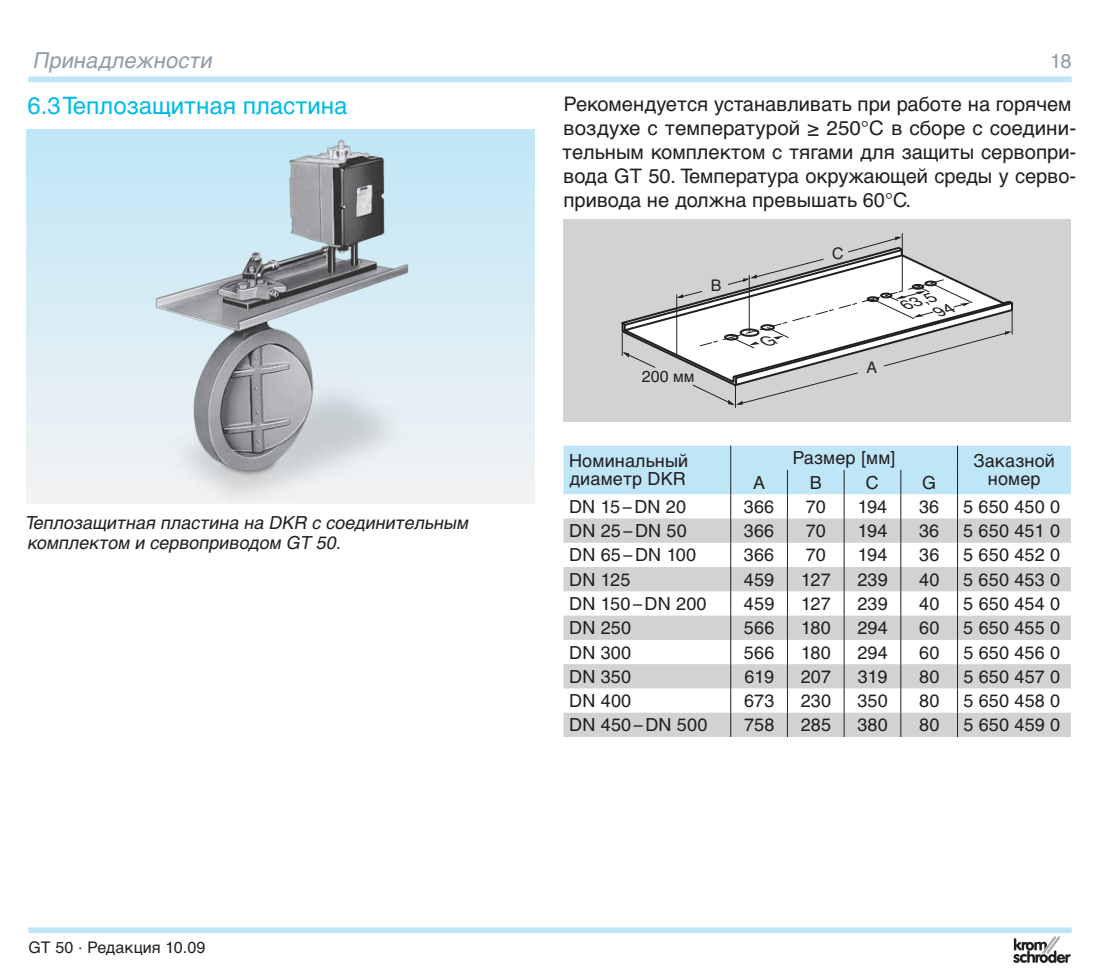
<style>
.page{position:relative;width:1100px;height:970px;background:#fff}
.page>*{position:absolute;margin:0;border:0;box-sizing:border-box;transform-origin:0 0}
.t1{font:24px "Helvetica Cyr Upright";color:#00bbe7}
.t2{font:italic 22px "Helvetica Cyr Upright";color:#909da7}
.t3{font:20px/24px "Helvetica Cyr Upright";color:#231f20}
.t4{font:20px "Helvetica Cyr Upright";color:#909da7}
.t5{font:18px/18px "Helvetica Cyr Upright";letter-spacing:.01em;color:#231f20}
.t6{font:italic 18px/20px "Helvetica Cyr Upright";color:#231f20}
.t7{font:16px "Helvetica Cyr Upright";letter-spacing:.01em;color:#231f20}
.t8{font:italic 14.6px/15.8px "Helvetica Cyr Upright";color:#231f20;scale:1.21 1}
</style>
<div class="page">
<div style="left:28px;top:77px;width:1043px;height:5px;background:#bee6f6"></div>
<div style="left:28px;top:927px;width:1043px;height:6px;background:#bee6f6"></div>
<div style="left:27px;top:129px;width:507px;height:374px;background:linear-gradient(to bottom,#bfe7f6,#f2f3f4)"></div>
<img style="left:90px;top:129px;width:369px;height:374px">
<div style="left:563px;top:219px;width:508px;height:202px;background:#d1d2d4"></div>
<hr style="left:902px;top:233px;width:1px;height:58px;background:#231f20">
<svg style="left:563px;top:445px;width:508px;height:292px"></svg>
<svg style="left:1013px;top:936px;width:58px;height:26px"></svg>
<svg style="left:621px;top:237px;width:392px;height:171px"></svg>
<p class="t2" style="left:33px;top:52px;width:184px">Принадлежности</p>
<h1 class="t1" style="left:28px;top:96px;width:321px">6.3 Теплозащитная пластина</h1>
<p class="t6" style="left:25px;top:514px;width:448px">Теплозащитная пластина на DKR с соединительным комплектом и сервоприводом GT 50.</p>
<p class="t7" style="left:28px;top:941px;width:178px">GT 50 · Редакция 10.09</p>
<p class="t4" style="left:1050px;top:53px;width:23px">18</p>
<p class="t3" style="left:562px;top:93px;width:516px">Рекомендуется устанавливать при работе на горячем воздухе с температурой ≥ 250°C в сборе с соедини&shy;тельным комплектом с тягами для защиты сервопри&shy;вода GT 50. Температура окружающей среды у серво&shy;привода не должна превышать 60°C.</p>
<p class="t7" style="left:711px;top:279px;width:12px">B</p>
<p class="t7" style="left:642px;top:370px;width:54px">200 мм</p>
<p class="t7" style="left:832px;top:247px;width:13px">C</p>
<p class="t7" style="left:867px;top:361px;width:12px">A</p>
<p class="t8" style="left:931px;top:290px;width:18px;text-indent:-29px;rotate:-17deg">63,5<br>94</p>
<p class="t5" style="left:569px;top:453px;width:121px">Номинальный диаметр DKR</p>
<p class="t5" style="left:793px;top:450px;width:104px">Размер [мм]</p>
<p class="t5" style="left:973px;top:453px;width:83px">Заказной</p>
<p class="t5" style="left:753px;top:475px;width:14px">A</p>
<p class="t5" style="left:810px;top:475px;width:14px">B</p>
<p class="t5" style="left:866px;top:475px;width:14px">C</p>
<p class="t5" style="left:922px;top:475px;width:16px">G</p>
<p class="t5" style="left:988px;top:471px;width:54px">номер</p>
<p class="t5" style="left:569px;top:499px;width:118px">DN 15 – DN 20</p>
<p class="t5" style="left:744px;top:499px;width:32px">366</p>
<p class="t5" style="left:806px;top:499px;width:22px">70</p>
<p class="t5" style="left:858px;top:499px;width:31px">194</p>
<p class="t5" style="left:919px;top:499px;width:22px">36</p>
<p class="t5" style="left:963px;top:499px;width:98px">5 650 450 0</p>
<p class="t5" style="left:569px;top:523px;width:119px">DN 25 – DN 50</p>
<p class="t5" style="left:744px;top:523px;width:32px">366</p>
<p class="t5" style="left:806px;top:523px;width:22px">70</p>
<p class="t5" style="left:858px;top:523px;width:31px">194</p>
<p class="t5" style="left:919px;top:523px;width:22px">36</p>
<p class="t5" style="left:963px;top:523px;width:98px">5 650 451 0</p>
<p class="t5" style="left:569px;top:547px;width:128px">DN 65 – DN 100</p>
<p class="t5" style="left:744px;top:547px;width:32px">366</p>
<p class="t5" style="left:806px;top:547px;width:22px">70</p>
<p class="t5" style="left:858px;top:547px;width:31px">194</p>
<p class="t5" style="left:919px;top:547px;width:22px">36</p>
<p class="t5" style="left:963px;top:547px;width:98px">5 650 452 0</p>
<p class="t5" style="left:569px;top:572px;width:63px">DN 125</p>
<p class="t5" style="left:744px;top:572px;width:32px">459</p>
<p class="t5" style="left:801px;top:572px;width:31px">127</p>
<p class="t5" style="left:857px;top:572px;width:32px">239</p>
<p class="t5" style="left:919px;top:572px;width:22px">40</p>
<p class="t5" style="left:963px;top:572px;width:98px">5 650 453 0</p>
<p class="t5" style="left:569px;top:596px;width:139px">DN 150 – DN 200</p>
<p class="t5" style="left:744px;top:596px;width:32px">459</p>
<p class="t5" style="left:801px;top:596px;width:31px">127</p>
<p class="t5" style="left:857px;top:596px;width:32px">239</p>
<p class="t5" style="left:919px;top:596px;width:22px">40</p>
<p class="t5" style="left:963px;top:596px;width:98px">5 650 454 0</p>
<p class="t5" style="left:569px;top:620px;width:63px">DN 250</p>
<p class="t5" style="left:744px;top:620px;width:32px">566</p>
<p class="t5" style="left:801px;top:620px;width:31px">180</p>
<p class="t5" style="left:857px;top:620px;width:32px">294</p>
<p class="t5" style="left:919px;top:620px;width:22px">60</p>
<p class="t5" style="left:963px;top:620px;width:98px">5 650 455 0</p>
<p class="t5" style="left:569px;top:644px;width:63px">DN 300</p>
<p class="t5" style="left:744px;top:644px;width:32px">566</p>
<p class="t5" style="left:801px;top:644px;width:31px">180</p>
<p class="t5" style="left:857px;top:644px;width:32px">294</p>
<p class="t5" style="left:919px;top:644px;width:22px">60</p>
<p class="t5" style="left:963px;top:644px;width:98px">5 650 456 0</p>
<p class="t5" style="left:569px;top:669px;width:63px">DN 350</p>
<p class="t5" style="left:744px;top:669px;width:31px">619</p>
<p class="t5" style="left:801px;top:669px;width:32px">207</p>
<p class="t5" style="left:858px;top:669px;width:31px">319</p>
<p class="t5" style="left:919px;top:669px;width:22px">80</p>
<p class="t5" style="left:963px;top:669px;width:98px">5 650 457 0</p>
<p class="t5" style="left:569px;top:693px;width:63px">DN 400</p>
<p class="t5" style="left:744px;top:693px;width:32px">673</p>
<p class="t5" style="left:801px;top:693px;width:32px">230</p>
<p class="t5" style="left:857px;top:693px;width:32px">350</p>
<p class="t5" style="left:919px;top:693px;width:22px">80</p>
<p class="t5" style="left:963px;top:693px;width:98px">5 650 458 0</p>
<p class="t5" style="left:569px;top:717px;width:140px">DN 450 – DN 500</p>
<p class="t5" style="left:744px;top:717px;width:32px">758</p>
<p class="t5" style="left:801px;top:717px;width:32px">285</p>
<p class="t5" style="left:857px;top:717px;width:32px">380</p>
<p class="t5" style="left:919px;top:717px;width:22px">80</p>
<p class="t5" style="left:963px;top:717px;width:98px">5 650 459 0</p>
</div>
